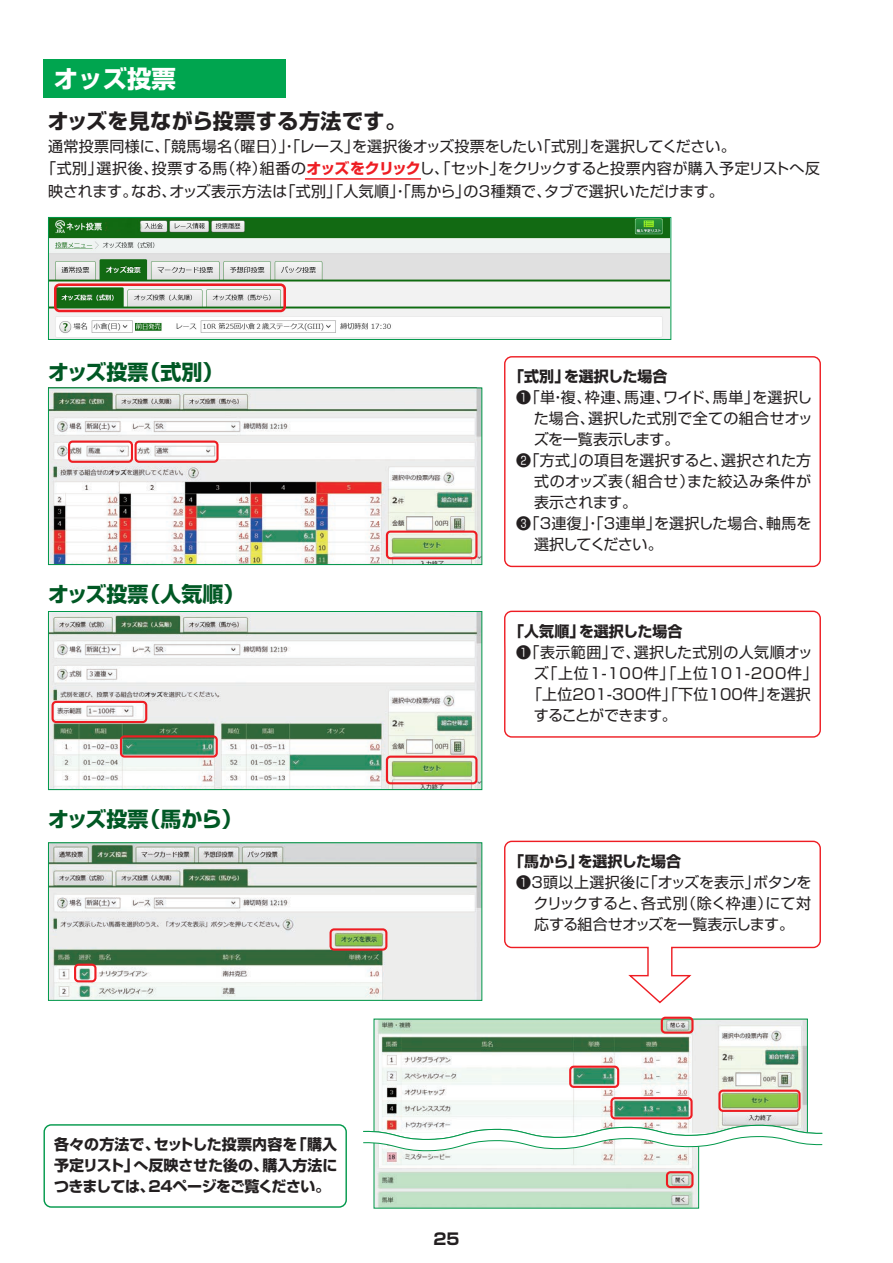
<style>
.page{position:relative;width:893px;height:1263px;background:#fff}
.page>*{position:absolute;margin:0;border:0;box-sizing:border-box;transform-origin:0 0}
.t1{font:700 24.45px "Shin Go Pr 5";color:#fff}
.t2{font:700 21px "Shin Go Pr 5";letter-spacing:-.015em;color:#005824}
.t3{font:700 21px "Shin Go Pr 5";letter-spacing:.025em;color:#231f20}
.t4{font:700 15.9px "Shin Go Pr 5";color:#231f20}
.t5{font:15px/21px "Shin Go Pr 5";letter-spacing:.005em;color:#231f20}
.t6{font:700 15px "Shin Go Pr 5";letter-spacing:-.01em;color:#231f20}
.t7{font:15px "Shin Go Pr 5";letter-spacing:.025em;color:#231f20}
.t8{font:15px/21px "Shin Go Pr 5";letter-spacing:-.035em;color:#231f20}
.t9{font:15px/21px "Shin Go Pr 5";letter-spacing:-.025em;color:#231f20}
.t10{font:15px "Shin Go Pr 5";letter-spacing:.05em;color:#231f20}
.t11{font:15px "Shin Go Pr 5";letter-spacing:-.015em;color:#231f20}
.t12{font:700 15px "Shin Go Pr 5";letter-spacing:-.035em;color:#231f20}
.t13{font:15px "Shin Go Pr 5";letter-spacing:.03em;color:#231f20}
.s1{font-weight:700;color:#ee1d23}
</style>
<div class="page">
<div style="left:43px;top:60px;width:243px;height:38px;background:#00a54f"></div>
<svg style="left:504px;top:840px;width:317px;height:164px"></svg>
<img style="left:50px;top:219px;width:619px;height:119px">
<div style="left:48px;top:217px;width:623px;height:123px;border:1px solid #00984a"></div>
<div style="left:54px;top:283px;width:232px;height:29px;border:3px solid #ee1d23;border-radius:4px"></div>
<hr style="left:305px;top:178px;width:116px;height:2px;background:#ee1d23">
<img style="left:50px;top:390px;width:430px;height:173px">
<div style="left:48px;top:388px;width:434px;height:177px;border:1px solid #00984a"></div>
<div style="left:386px;top:530px;width:91px;height:29px;border:2px solid #ee1d23;border-radius:4px"></div>
<div style="left:68px;top:440px;width:65px;height:23px;border:2px solid #ee1d23;border-radius:4px"></div>
<div style="left:135px;top:440px;width:84px;height:23px;border:2px solid #ee1d23;border-radius:4px"></div>
<div style="left:504px;top:356px;width:317px;height:211px;border:1px solid #ee1d23;border-radius:7px"></div>
<img style="left:50px;top:613px;width:430px;height:175px">
<div style="left:48px;top:611px;width:434px;height:179px;border:1px solid #00984a"></div>
<div style="left:386px;top:755px;width:91px;height:29px;border:2px solid #ee1d23;border-radius:4px"></div>
<div style="left:52px;top:701px;width:95px;height:22px;border:2px solid #ee1d23;border-radius:4px"></div>
<div style="left:120px;top:735px;width:98px;height:23px;border:2px solid #ee1d23;border-radius:4px"></div>
<div style="left:504px;top:611px;width:317px;height:127px;border:1px solid #ee1d23;border-radius:7px"></div>
<img style="left:50px;top:844px;width:430px;height:155px">
<div style="left:48px;top:842px;width:434px;height:159px;border:1px solid #00984a"></div>
<img style="left:376px;top:1021px;width:430px;height:104px">
<div style="left:74px;top:963px;width:23px;height:19px;border:2px solid #ee1d23;border-radius:4px"></div>
<div style="left:330px;top:928px;width:57px;height:23px;border:2px solid #ee1d23;border-radius:4px"></div>
<div style="left:661px;top:1017px;width:33px;height:17px;border:2px solid #ee1d23;border-radius:4px"></div>
<div style="left:569px;top:1065px;width:50px;height:23px;border:2px solid #ee1d23;border-radius:4px"></div>
<div style="left:610px;top:1097px;width:83px;height:22px;border:2px solid #ee1d23;border-radius:4px"></div>
<div style="left:718px;top:1089px;width:83px;height:23px;border:2px solid #ee1d23;border-radius:4px"></div>
<div style="left:44px;top:1124px;width:303px;height:84px;border:1px solid #00984a;border-radius:7px"></div>
<svg style="left:363px;top:1125px;width:460px;height:84px"></svg>
<h1 class="t1" style="left:54px;top:59px;width:124px">オッズ投票</h1>
<h2 class="t3" style="left:48px;top:105px;width:360px">オッズを見ながら投票する方法です。</h2>
<p class="t5" style="left:352px;top:134px;width:192px">を選択後オッズ投票をしたい</p>
<p class="t7" style="left:48px;top:134px;width:186px">通常投票同様に、「競馬場名</p>
<p class="t5" style="left:225px;top:134px;width:135px">（曜日）」・「レース」</p>
<p class="t5" style="left:536px;top:134px;width:63px">「式別」</p>
<p class="t8" style="left:590px;top:134px;width:148px">を選択してください。</p>
<p class="t5" style="left:260px;top:157px;width:247px">組番の<span class="s1">オッズをクリック</span>し、「セット」</p>
<p class="t5" style="left:41px;top:157px;width:63px">「式別」</p>
<p class="t5" style="left:221px;top:157px;width:48px">（枠）</p>
<p class="t5" style="left:97px;top:157px;width:63px">選択後、</p>
<p class="t11" style="left:498px;top:156px;width:323px">をクリックすると投票内容が購入予定リストへ反</p>
<p class="t5" style="left:152px;top:157px;width:77px">投票する馬</p>
<p class="t5" style="left:169px;top:179px;width:119px">オッズ表示方法は</p>
<p class="t5" style="left:544px;top:179px;width:181px">タブで選択いただけます。</p>
<p class="t7" style="left:280px;top:179px;width:273px">「式別」「人気順」・「馬からの」 3種類で、</p>
<p class="t5" style="left:48px;top:179px;width:91px">映されます。</p>
<p class="t5" style="left:131px;top:179px;width:47px">なお、</p>
<h2 class="t2" style="left:48px;top:355px;width:102px">オッズ投票</h2>
<h2 class="t2" style="left:139px;top:355px;width:85px">（式別）</h2>
<h2 class="t2" style="left:139px;top:578px;width:106px">（人気順(</h2>
<h2 class="t2" style="left:48px;top:578px;width:102px">オッズ投票</h2>
<h2 class="t2" style="left:48px;top:802px;width:102px">オッズ投票</h2>
<h2 class="t2" style="left:139px;top:802px;width:105px">（馬から(</h2>
<p class="t6" style="left:54px;top:1133px;width:107px">各々の方法で、</p>
<p class="t6" style="left:292px;top:1133px;width:47px">「購入</p>
<p class="t6" style="left:154px;top:1133px;width:145px">セットした投票内容を</p>
<p class="t6" style="left:133px;top:1154px;width:136px">へ反映させた後の、</p>
<p class="t6" style="left:262px;top:1154px;width:77px">購入方法に</p>
<p class="t6" style="left:54px;top:1154px;width:86px">予定リスト」</p>
<p class="t12" style="left:148px;top:1175px;width:183px">24ページをご覧ください。</p>
<p class="t6" style="left:54px;top:1175px;width:102px">つきましては、</p>
<p class="t6" style="left:509px;top:365px;width:62px">「式別」</p>
<p class="t6" style="left:564px;top:365px;width:105px">を選択した場合</p>
<p class="t5" style="left:516px;top:386px;width:77px">❶「単複、</p>
<p class="t5" style="left:713px;top:386px;width:48px">馬単」</p>
<p class="t5" style="left:585px;top:386px;width:48px">枠連、</p>
<p class="t5" style="left:624px;top:386px;width:48px">馬連、</p>
<p class="t5" style="left:752px;top:386px;width:61px">を選択し</p>
<p class="t5" style="left:663px;top:386px;width:58px">ワイド、</p>
<p class="t5" style="left:550px;top:386px;width:16px">・</p>
<p class="t5" style="left:534px;top:407px;width:147px">た場合、<br>ズを一覧表示します。</p>
<p class="t5" style="left:588px;top:407px;width:226px">選択した式別で全ての組合せオッ</p>
<p class="t5" style="left:516px;top:449px;width:71px">❷「方式」</p>
<p class="t5" style="left:721px;top:449px;width:92px">選択された方</p>
<p class="t5" style="left:579px;top:449px;width:150px">の項目を選択すると、</p>
<p class="t9" style="left:534px;top:470px;width:104px">式のオッズ表表示されます。</p>
<p class="t5" style="left:616px;top:470px;width:80px">（組合せ）</p>
<p class="t10" style="left:687px;top:469px;width:126px">また絞込み条件が</p>
<p class="t9" style="left:516px;top:512px;width:148px;text-align:right">❸「3連復」・「3連単」選択してください。</p>
<p class="t5" style="left:654px;top:512px;width:120px">を選択した場合、</p>
<p class="t5" style="left:766px;top:512px;width:47px">軸馬を</p>
<p class="t6" style="left:509px;top:619px;width:77px">「人気順」</p>
<p class="t6" style="left:579px;top:619px;width:105px">を選択した場合</p>
<p class="t5" style="left:516px;top:640px;width:126px">❶「表示範囲で」、</p>
<p class="t10" style="left:534px;top:661px;width:286px">「ズ 上位1-100件」「上位101-200件「</p>
<p class="t5" style="left:766px;top:682px;width:46px">を選択</p>
<p class="t13" style="left:634px;top:640px;width:181px">選択した式別の人気順オッ</p>
<p class="t5" style="left:534px;top:682px;width:241px;text-indent:-7px">「上位201-300件」「下位100件」することができます。</p>
<p class="t6" style="left:509px;top:849px;width:75px">「馬から」</p>
<p class="t6" style="left:578px;top:849px;width:105px">を選択した場合</p>
<p class="t5" style="left:643px;top:870px;width:118px">「オッズを表示」</p>
<p class="t5" style="left:753px;top:870px;width:60px">ボタンを</p>
<p class="t7" style="left:516px;top:870px;width:136px">❶3頭以上選択後に</p>
<p class="t5" style="left:681px;top:891px;width:93px">（除く枠連）</p>
<p class="t5" style="left:641px;top:891px;width:48px">各式別</p>
<p class="t5" style="left:765px;top:891px;width:47px">にて対</p>
<p class="t8" style="left:533px;top:891px;width:262px">クリックすると、<br>応する組合せオッズを一覧表示します。</p>
<p class="t4" style="left:433px;top:1226px;width:27px">25</p>
</div>
